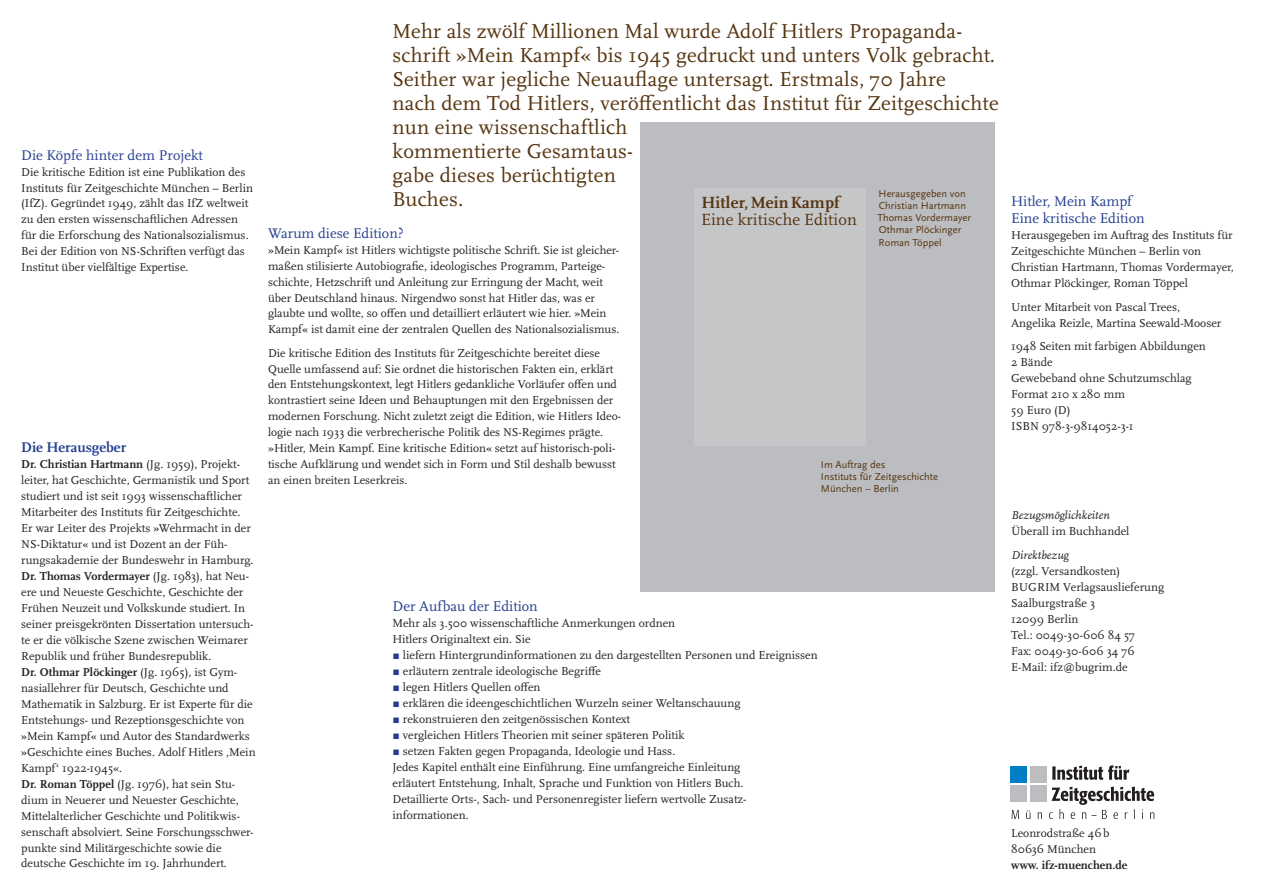
<style>
.page{position:relative;width:1263px;height:893px;background:#fff}
.page>*{position:absolute;margin:0;border:0;box-sizing:border-box;transform-origin:0 0}
.t1{font:21px/24px "Scala OT";letter-spacing:.01em;color:#55340f}
.t2{font:16.8px "Scala OT";letter-spacing:.01em;color:#55340f}
.t3{font:700 16.8px "Scala OT";letter-spacing:.01em;color:#55340f}
.t4{font:14.7px/17.4px "Scala OT";color:#253f8e}
.t5{font:700 14.7px "Scala OT";color:#253f8e}
.t6{font:14.55px "Scala OT";color:#253f8e}
.t7{font:12px/15.9px "Scala OT";color:#231f20}
.t8{font:italic 12px "Scala OT";color:#231f20}
.t9{font:700 12px "Scala OT";color:#231f20}
.t10{font:11.85px/15.9px "Scala OT";color:#231f20}
.t11{font:10.5px/12.1px "Scala Sans";color:#55340f}
.s1{font-weight:700}
.s2{color:#253f8e}
</style>
<div class="page">
<div style="left:640px;top:122px;width:354px;height:470px;background:#bcbdc0"></div>
<div style="left:694px;top:188px;width:172px;height:257px;background:#c5c6c8"></div>
<div style="left:1011px;top:785px;width:16px;height:16px;background:#bcbdc0"></div>
<div style="left:1030px;top:785px;width:16px;height:16px;background:#bcbdc0"></div>
<div style="left:1011px;top:766px;width:16px;height:16px;background:#007ec5"></div>
<div style="left:1030px;top:766px;width:16px;height:16px;background:#bcbdc0"></div>
<svg style="left:1052px;top:765px;width:77px;height:15px"></svg>
<svg style="left:1011px;top:810px;width:8px;height:9px"></svg>
<svg style="left:1026px;top:810px;width:4px;height:9px"></svg>
<svg style="left:1038px;top:812px;width:4px;height:7px"></svg>
<svg style="left:1049px;top:786px;width:105px;height:33px"></svg>
<p class="t4" style="left:21px;top:146px;width:183px">Die Köpfe hinter dem Projekt</p>
<p class="t7" style="left:21px;top:164px;width:233px">Die kritische Edition ist eine Publikation des Instituts für Zeitgeschichte München – Berlin (IfZ). Gegründet 1949, zählt das IfZ weltweit zu den ersten wissenschaftlichen Adressen für die Erforschung des Nationalsozialismus.<br>Bei der Edition von NS-Schriften verfügt das Institut über vielfältige Expertise.</p>
<p class="t5" style="left:21px;top:439px;width:106px">Die Herausgeber</p>
<p class="t7" style="left:21px;top:457px;width:236px"><span class="s1">Dr. Christian Hartmann</span> (Jg. 1959), Projekt&shy;leiter, hat Geschichte, Germanistik und Sport studiert und ist seit 1993 wissenschaftlicher Mitarbeiter des Instituts für Zeitgeschichte.<br>Er war Leiter des Projekts »Wehrmacht in der NS-Diktatur« und ist Dozent an der Füh&shy;rungsakademie der Bundeswehr in Hamburg.<br><span class="s1">Dr. Thomas Vordermayer</span> (Jg. 1983), hat Neu&shy;ere und Neueste Geschichte, Geschichte der Frühen Neuzeit und Volkskunde studiert. In seiner preisgekrönten Dissertation untersuch&shy;te er die völkische Szene zwischen Weimarer Republik und früher Bundesrepublik.<br><span class="s1">Dr. Othmar Plöckinger</span> (Jg. 1965), ist Gym&shy;nasiallehrer für Deutsch, Geschichte und Mathematik in Salzburg. Er ist Experte für die Entstehungs- und Rezeptionsgeschichte von »Mein Kampf« und Autor des Standardwerks »Geschichte eines Buches. Adolf Hitlers ‚Mein Kampf‘ 1922-1945«.<br><span class="s1">Dr. Roman Töppel</span> (Jg. 1976), hat sein Stu&shy;dium in Neuerer und Neuester Geschichte, Mittelalterlicher Geschichte und Politikwis&shy;senschaft absolviert. Seine Forschungsschwer&shy;punkte sind Militärgeschichte sowie die deutsche Geschichte im 19. Jahrhundert.</p>
<p class="t1" style="left:392px;top:19px;width:608px">Mehr als zwölf Millionen Mal wurde Adolf Hitlers Propaganda&shy;schrift »Mein Kampf« bis 1945 gedruckt und unters Volk gebracht.<br>Seither war jegliche Neuauflage untersagt. Erstmals, 70 Jahre<br>nach dem Tod Hitlers, veröffentlicht das Institut für Zeitgeschichte nun eine wissenschaftlich<br>kommentierte Gesamtaus-<br>gabe dieses berüchtigten<br>Buches.</p>
<p class="t11" style="left:877px;top:187px;width:95px">Herausgegeben von<br>Christian Hartmann<br>Thomas Vordermayer<br>Othmar Plöckinger<br>Roman Töppel</p>
<h2 class="t3" style="left:701px;top:193px;width:140px">Hitler,MeinKampf</h2>
<h2 class="t2" style="left:701px;top:210px;width:157px">Eine kritische Edition</h2>
<p class="t6" style="left:268px;top:225px;width:137px">Warum diese Edition?</p>
<p class="t10" style="left:268px;top:242px;width:353px">»Mein Kampf« ist Hitlers wichtigste politische Schrift. Sie ist gleicher&shy;maßen stilisierte Autobiografie, ideologisches Programm, Parteige&shy;schichte, Hetzschrift und Anleitung zur Erringung der Macht, weit über Deutschland hinaus. Nirgendwo sonst hat Hitler das, was er glaubte und wollte, so offen und detailliert erläutert wie hier. »Mein Kampf« ist damit eine der zentralen Quellen des Nationalsozialismus.</p>
<p class="t10" style="left:268px;top:345px;width:354px">Die kritische Edition des Instituts für Zeitgeschichte bereitet diese Quelle umfassend auf: Sie ordnet die historischen Fakten ein, erklärt den Entstehungskontext, legt Hitlers gedankliche Vorläufer offen und kontrastiert seine Ideen und Behauptungen mit den Ergebnissen der modernen Forschung. Nicht zuletzt zeigt die Edition, wie Hitlers Ideo&shy;logie nach 1933 die verbrecherische Politik des NS-Regimes prägte. »Hitler, Mein Kampf. Eine kritische Edition« setzt auf historisch-poli&shy;tische Aufklärung und wendet sich in Form und Stil deshalb bewusst an einen breiten Leserkreis.</p>
<p class="t11" style="left:821px;top:459px;width:119px">Im Auftrag des<br>Instituts für Zeitgeschichte<br>München – Berlin</p>
<p class="t4" style="left:392px;top:598px;width:147px">Der Aufbau der Edition</p>
<p class="t7" style="left:392px;top:615px;width:284px">Mehr als 3.500 wissenschaftliche Anmerkungen ordnen<br>Hitlers Originaltext ein. Sie</p>
<p class="t7" style="left:392px;top:647px;width:427px"><span class="s2">▪</span> liefern Hintergrundinformationen zu den dargestellten Personen und Ereignissen</p>
<p class="t7" style="left:392px;top:663px;width:210px"><span class="s2">▪</span> erläutern zentrale ideologische Begriffe</p>
<p class="t7" style="left:392px;top:679px;width:149px"><span class="s2">▪</span> legen Hitlers Quellen offen</p>
<p class="t7" style="left:392px;top:695px;width:349px"><span class="s2">▪</span> erklären die ideengeschichtlichen Wurzeln seiner Weltanschauung</p>
<p class="t7" style="left:392px;top:711px;width:239px"><span class="s2">▪</span> rekonstruieren den zeitgenössischen Kontext</p>
<p class="t7" style="left:392px;top:727px;width:294px"><span class="s2">▪</span> vergleichen Hitlers Theorien mit seiner späteren Politik</p>
<p class="t7" style="left:392px;top:743px;width:355px"><span class="s2">▪</span> setzen Fakten gegen Propaganda, Ideologie und Hass.<br>Jedes Kapitel enthält eine Einführung. Eine umfangreiche Einleitung erläutert Entstehung, Inhalt, Sprache und Funktion von Hitlers Buch.<br>Detaillierte Orts-, Sach- und Personenregister liefern wertvolle Zusatz&shy;informationen.</p>
<p class="t4" style="left:1011px;top:193px;width:135px">Hitler, Mein Kampf<br>Eine kritische Edition</p>
<p class="t7" style="left:1011px;top:227px;width:224px">Herausgegeben im Auftrag des Instituts für Zeitgeschichte München – Berlin von Christian Hartmann, Thomas Vordermayer, Othmar Plöckinger, Roman Töppel</p>
<p class="t7" style="left:1011px;top:299px;width:212px">Unter Mitarbeit von Pascal Trees,<br>Angelika Reizle, Martina Seewald-Mooser</p>
<p class="t7" style="left:1011px;top:338px;width:196px">1948 Seiten mit farbigen Abbildungen<br>2 Bände<br>Gewebeband ohne Schutzumschlag<br>Format 210 x 280 mm<br>59 Euro (D)<br>ISBN 978-3-9814052-3-1</p>
<p class="t8" style="left:1011px;top:509px;width:100px">Bezugsmöglichkeiten</p>
<p class="t7" style="left:1011px;top:523px;width:120px">Überall im Buchhandel</p>
<p class="t8" style="left:1011px;top:548px;width:59px">Direktbezug</p>
<p class="t7" style="left:1011px;top:563px;width:154px">(zzgl. Versandkosten)<br>BUGRIM Verlagsauslieferung<br>Saalburgstraße 3<br>12099 Berlin<br>Tel.: 0049-30-606 84 57<br>Fax: 0049-30-606 34 76<br>E-Mail: ifz@bugrim.de</p>
<p class="t7" style="left:1011px;top:826px;width:100px">Leonrodstraße 46b<br>80636 München</p>
<p class="t9" style="left:1011px;top:859px;width:118px">www. ifz-muenchen.de</p>
</div>
